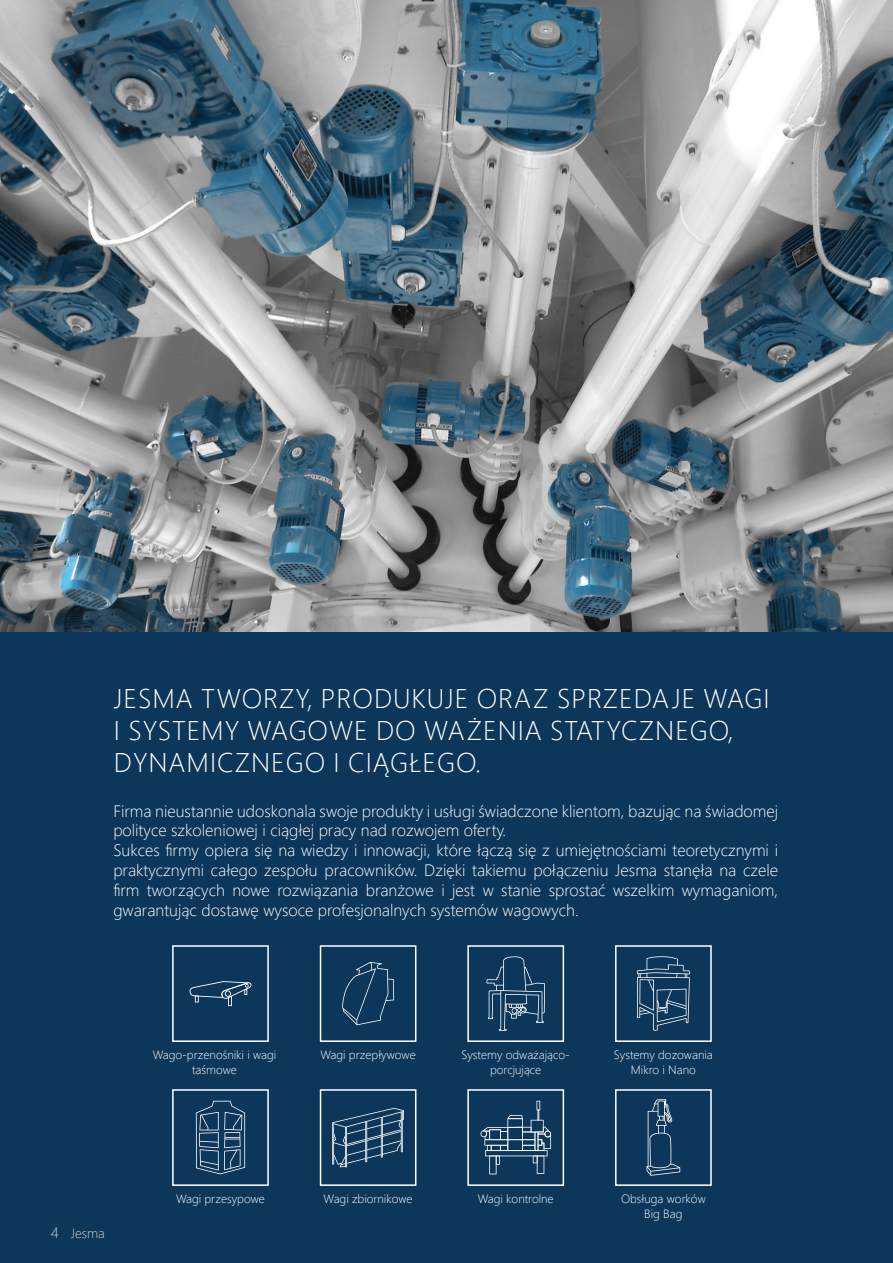
<style>
.page{position:relative;width:893px;height:1263px;background:#fff}
.page>*{position:absolute;margin:0;border:0;box-sizing:border-box;transform-origin:0 0}
.norm_18_whit{font:300 27px/32.4px "Segoe UI";letter-spacing:.035em;color:#fff}
.t1{font:300 16.5px/19.8px "Segoe UI";color:#fff}
.t2{font:300 15px "Segoe UI";color:#d1d2d4}
.t3{font:300 13.5px "Segoe UI";color:#d1d2d4}
.Styl_akapitowy_2{font:300 12px/14.4px "Segoe UI";color:#fff;text-align:center}
</style>
<div class="page">
<img style="left:0;top:0;width:893px;height:632px">
<div style="left:0;top:632px;width:893px;height:631px;background:#0c375b"></div>
<svg style="left:190px;top:981px;width:61px;height:25px"></svg>
<div style="left:172px;top:945px;width:97px;height:97px;border:2px solid #fff"></div>
<svg style="left:342px;top:962px;width:52px;height:63px"></svg>
<div style="left:320px;top:945px;width:96px;height:97px;border:2px solid #fff"></div>
<svg style="left:487px;top:956px;width:58px;height:75px"></svg>
<div style="left:467px;top:945px;width:97px;height:97px;border:2px solid #fff"></div>
<svg style="left:637px;top:956px;width:53px;height:75px"></svg>
<div style="left:615px;top:945px;width:97px;height:97px;border:2px solid #fff"></div>
<svg style="left:196px;top:1101px;width:49px;height:73px"></svg>
<div style="left:172px;top:1089px;width:97px;height:97px;border:2px solid #fff"></div>
<svg style="left:332px;top:1108px;width:72px;height:59px"></svg>
<div style="left:320px;top:1089px;width:96px;height:97px;border:2px solid #fff"></div>
<svg style="left:480px;top:1101px;width:71px;height:73px"></svg>
<div style="left:467px;top:1089px;width:97px;height:97px;border:2px solid #fff"></div>
<svg style="left:647px;top:1099px;width:33px;height:77px"></svg>
<div style="left:615px;top:1089px;width:97px;height:97px;border:2px solid #fff"></div>
<p class="norm_18_whit" style="left:114px;top:679px;width:657px">JESMA TWORZY, PRODUKUJE ORAZ SPRZEDAJE WAGI</p>
<p class="norm_18_whit" style="left:114px;top:712px;width:622px">I SYSTEMY WAGOWE DO WAŻENIA STATYCZNEGO,<br>DYNAMICZNEGO I CIĄGŁEGO.</p>
<p class="t1" style="left:113px;top:799px;width:666px">Firma nieustannie udoskonala swoje produkty i usługi świadczone klientom, bazując na świadomej polityce szkoleniowej i ciągłej pracy nad rozwojem oferty.</p>
<p class="t1" style="left:113px;top:839px;width:666px;text-align:justify">Sukces firmy opiera się na wiedzy i innowacji, które łączą się z umiejętnościami teoretycznymi i praktycznymi całego zespołu pracowników. Dzięki takiemu połączeniu Jesma stanęła na czele firm tworzących nowe rozwiązania branżowe i jest w stanie sprostać wszelkim wymaganiom, gwarantując dostawę wysoce profesjonalnych systemów wagowych.</p>
<p class="t2" style="left:51px;top:1218px;width:9px">4</p>
<p class="t3" style="left:71px;top:1220px;width:36px">Jesma</p>
<p class="Styl_akapitowy_2" style="left:153px;top:1046px;width:125px">Wago-przenośniki i wagi taśmowe</p>
<p class="Styl_akapitowy_2" style="left:320px;top:1046px;width:97px">Wagi przepływowe</p>
<p class="Styl_akapitowy_2" style="left:461px;top:1046px;width:110px">Systemy odważająco&shy;porcjujące</p>
<p class="Styl_akapitowy_2" style="left:614px;top:1046px;width:100px">Systemy dozowania</p>
<p class="Styl_akapitowy_2" style="left:631px;top:1061px;width:66px">Mikro i Nano</p>
<p class="Styl_akapitowy_2" style="left:176px;top:1190px;width:90px">Wagi przesypowe</p>
<p class="Styl_akapitowy_2" style="left:324px;top:1190px;width:90px">Wagi zbiornikowe</p>
<p class="Styl_akapitowy_2" style="left:478px;top:1190px;width:77px">Wagi kontrolne</p>
<p class="Styl_akapitowy_2" style="left:621px;top:1190px;width:86px">Obsługa worków</p>
<p class="Styl_akapitowy_2" style="left:644px;top:1205px;width:40px">Big Bag</p>
</div>
